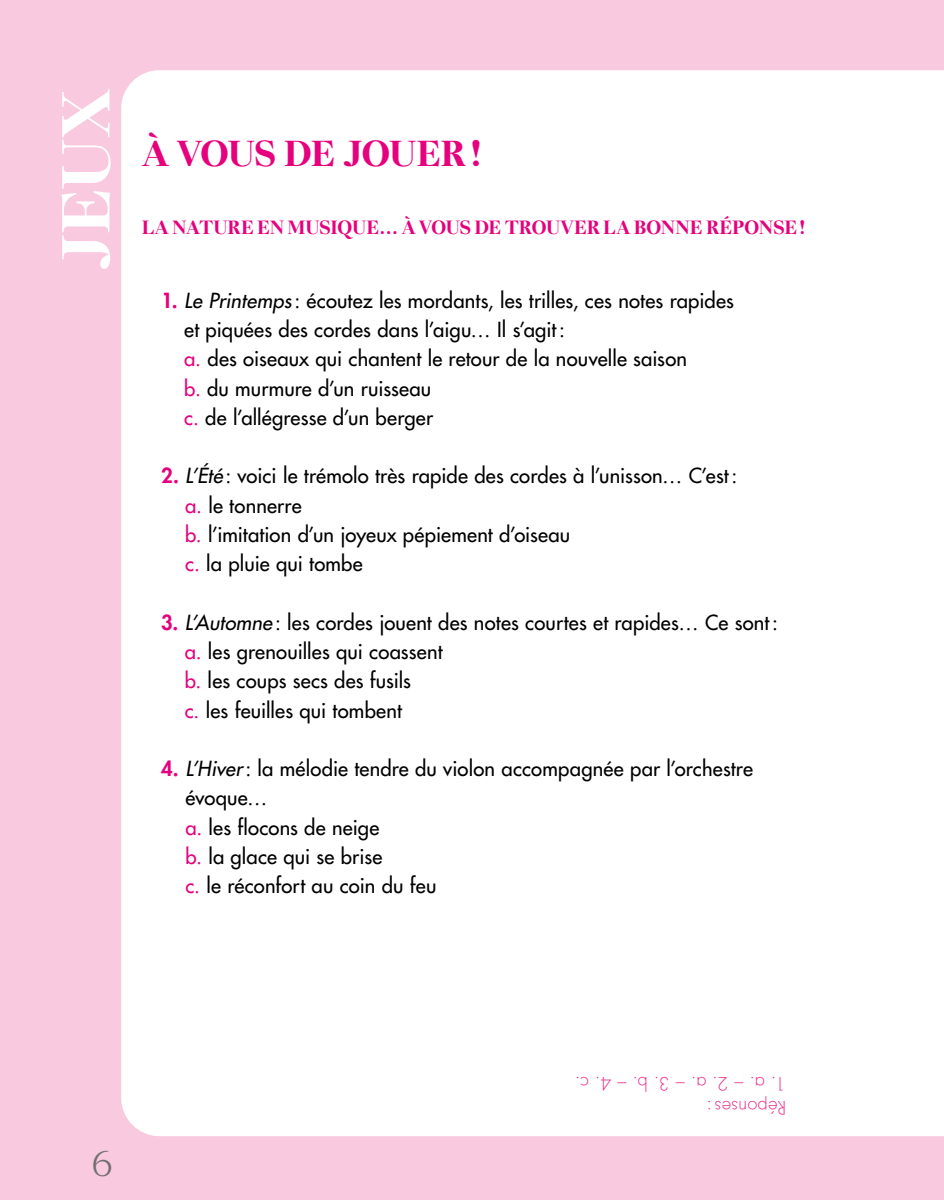
<style>
.page{position:relative;width:944px;height:1200px;background:#fff}
.page>*{position:absolute;margin:0;border:0;box-sizing:border-box;transform-origin:0 0}
._04_01_SECTION_JEUX{font:700 67.5px "Nantes";color:#fff}
._02_00_TITRE_NIV1{font:700 36px "Nantes";letter-spacing:-.005em;color:#e6007d}
.FOLIO{font:36px "Nantes";color:#706f6f}
._04_02_TEXTE{font:500 20.25px/29.2px "Futura LTW1 G";letter-spacing:.01em;color:#000}
._02_01_TITRE_NIV2{font:700 19.12px "Nantes";letter-spacing:.005em;color:#e6007d}
._04_03_REPONSE{font:300 18px "Futura LTW1 G";letter-spacing:.015em;color:#e8308a}
.s1{font-weight:800;color:#e6007d}
.s2{font-style:italic}
.s3{color:#e6007d}
</style>
<div class="page">
<div style="left:0;top:0;width:944px;height:1199px;background:#f8c9df"></div>
<div style="left:121px;top:70px;width:823px;height:1065px;background:#fff"></div>
<p class="_04_01_SECTION_JEUX" style="left:35px;top:269px;width:182px;rotate:-90deg">JEUX</p>
<h1 class="_02_00_TITRE_NIV1" style="left:142px;top:127px;width:341px">À VOUS DE JOUER!</h1>
<p class="_02_01_TITRE_NIV2" style="left:142px;top:213px;width:665px">LA NATURE EN MUSIQUE… À VOUS DE TROUVER LA BONNE RÉPONSE!</p>
<p class="_04_02_TEXTE" style="left:184px;top:283px;width:551px;text-indent:-23px"><span class="s1">1.</span> <span class="s2">Le Printemps</span>: écoutez les mordants, les trilles, ces notes rapides et piquées des cordes dans l’aigu… Il s’agit:<br><span class="s3">a.</span> des oiseaux qui chantent le retour de la nouvelle saison<br><span class="s3">b.</span> du murmure d’un ruisseau<br><span class="s3">c.</span> de l’allégresse d’un berger</p>
<p class="_04_02_TEXTE" style="left:185px;top:459px;width:554px;text-indent:-24px"><span class="s1">2.</span> <span class="s2">L’Été</span> : voici le trémolo très rapide des cordes à l’unisson… C’est: <span class="s3">a.</span> le tonnerre<br><span class="s3">b.</span> l’imitation d’un joyeux pépiement d’oiseau<br><span class="s3">c.</span> la pluie qui tombe</p>
<p class="_04_02_TEXTE" style="left:185px;top:605px;width:595px;text-indent:-24px"><span class="s1">3.</span> <span class="s2">L’Automne</span> : les cordes jouent des notes courtes et rapides… Ce sont: <span class="s3">a.</span> les grenouilles qui coassent<br><span class="s3">b.</span> les coups secs des fusils<br><span class="s3">c.</span> les feuilles qui tombent</p>
<p class="_04_02_TEXTE" style="left:185px;top:751px;width:569px;text-indent:-24px"><span class="s1">4.</span> <span class="s2">L’Hiver</span>: la mélodie tendre du violon accompagnée par l’orchestre évoque…<br><span class="s3">a.</span> les flocons de neige<br><span class="s3">b.</span> la glace qui se brise<br><span class="s3">c.</span> le réconfort au coin du feu</p>
<p class="FOLIO" style="left:91px;top:1137px;width:23px">6</p>
<p class="_04_03_REPONSE" style="left:786px;top:1097px;width:213px;rotate:-180deg">1. a. – 2. a. – 3. b. – 4. c.</p>
<p class="_04_03_REPONSE" style="left:786px;top:1122px;width:81px;rotate:-180deg">Réponses:</p>
</div>
